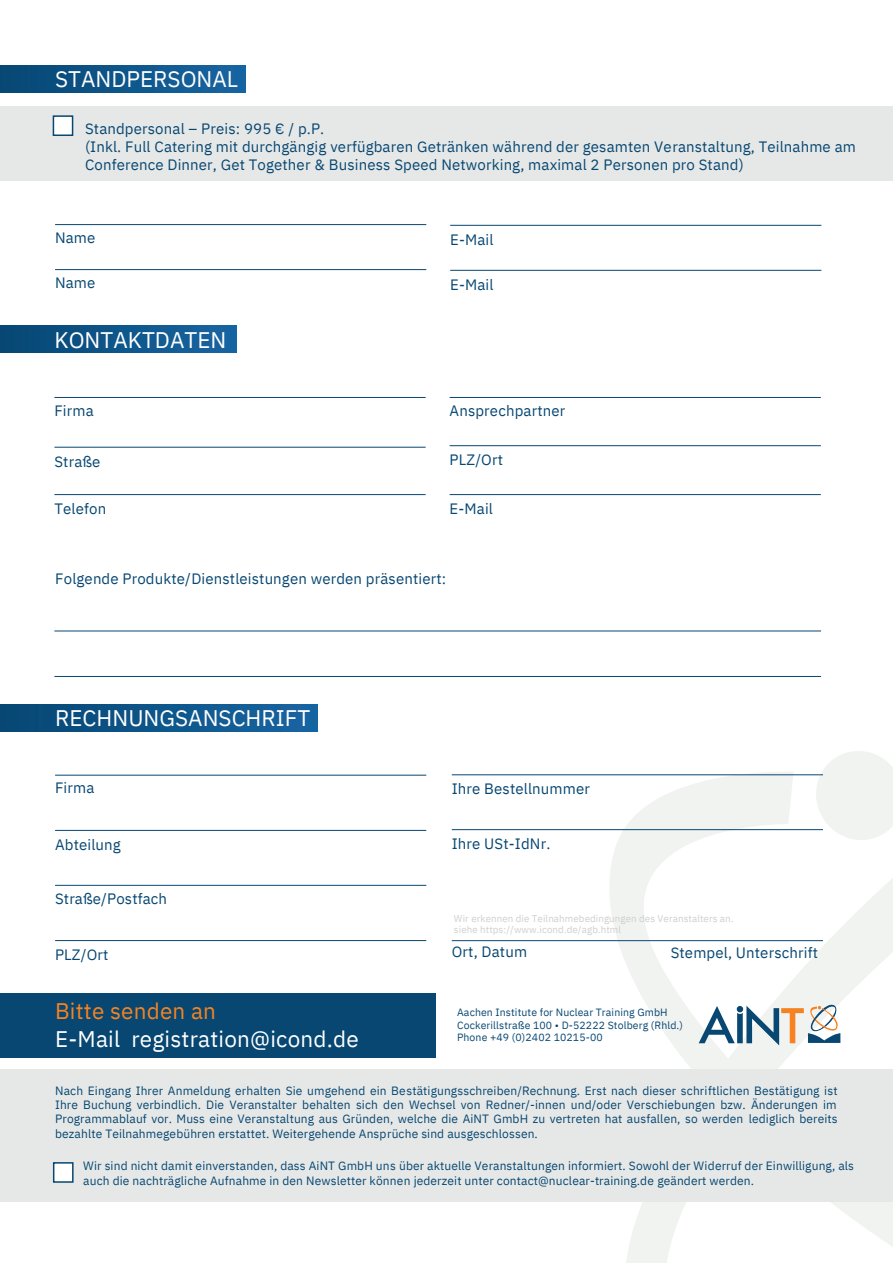
<style>
.page{position:relative;width:893px;height:1263px;background:#fff}
.page>*{position:absolute;margin:0;border:0;box-sizing:border-box;transform-origin:0 0}
.t1{font:22.5px "IBM Plex Sans";color:#fff}
.t2{font:22.5px "IBM Plex Sans";letter-spacing:.01em;color:#f58322}
.t3{font:15px/18px "IBM Plex Sans";letter-spacing:.01em;color:#074772}
.t4{font:12px/14.4px "IBM Plex Sans";letter-spacing:.01em;color:#074772;text-align:justify}
.t5{font:10.5px/12.6px "IBM Plex Sans";letter-spacing:.01em;color:#074772}
.t6{font:9.75px/11.7px "IBM Plex Sans";letter-spacing:.01em;color:#cecfd1}
</style>
<div class="page">
<svg style="left:559px;top:772px;width:334px;height:491px"></svg>
<svg style="left:810px;top:751px;width:83px;height:95px"></svg>
<div style="left:0;top:1069px;width:893px;height:75px;background:#e6e8e7"></div>
<div style="left:0;top:993px;width:435px;height:65px;background:#074772"></div>
<svg style="left:699px;top:1004px;width:141px;height:41px"></svg>
<div style="left:0;top:1145px;width:893px;height:57px;background:#e6e8e7"></div>
<div style="left:53px;top:1162px;width:21px;height:21px;background:#fff;border:2px solid #074772"></div>
<div style="left:0;top:325px;width:236px;height:28px;background:linear-gradient(to right,#064773,#1765a2)"></div>
<hr style="left:54px;top:397px;width:372px;height:1px;background:#074772">
<hr style="left:450px;top:397px;width:371px;height:1px;background:#074772">
<hr style="left:54px;top:447px;width:372px;height:1px;background:#074772">
<hr style="left:450px;top:445px;width:371px;height:1px;background:#074772">
<hr style="left:54px;top:494px;width:372px;height:1px;background:#074772">
<hr style="left:450px;top:494px;width:371px;height:1px;background:#074772">
<hr style="left:54px;top:631px;width:767px;height:1px;background:#074772">
<hr style="left:54px;top:676px;width:767px;height:1px;background:#074772">
<div style="left:0;top:704px;width:318px;height:28px;background:linear-gradient(to right,#064773,#1865a2)"></div>
<hr style="left:55px;top:775px;width:371px;height:1px;background:#074772">
<hr style="left:55px;top:885px;width:371px;height:1px;background:#074772">
<hr style="left:55px;top:830px;width:371px;height:1px;background:#074772">
<hr style="left:55px;top:940px;width:371px;height:1px;background:#074772">
<hr style="left:452px;top:774px;width:371px;height:1px;background:#074772">
<hr style="left:452px;top:829px;width:371px;height:1px;background:#074772">
<hr style="left:452px;top:940px;width:371px;height:1px;background:#074772">
<div style="left:0;top:65px;width:246px;height:28px;background:linear-gradient(to right,#064773,#1765a2)"></div>
<hr style="left:55px;top:224px;width:371px;height:1px;background:#074772">
<hr style="left:450px;top:225px;width:371px;height:1px;background:#074772">
<div style="left:0;top:106px;width:893px;height:74px;background:#e6e8e7"></div>
<div style="left:53px;top:115px;width:20px;height:21px;background:#fff;border:2px solid #074772"></div>
<hr style="left:55px;top:269px;width:371px;height:1px;background:#074772">
<hr style="left:450px;top:270px;width:371px;height:1px;background:#074772">
<h1 class="t1" style="left:55px;top:62px;width:185px">STANDPERSONAL</h1>
<p class="t3" style="left:85px;top:118px;width:772px">Standpersonal – Preis: 995 € / p.P.<br>(Inkl. Full Catering mit durchgängig verfügbaren Getränken während der gesamten Veranstaltung, Teilnahme am<br>Conference Dinner, Get Together &amp; Business Speed Networking, maximal 2 Personen pro Stand)</p>
<p class="t3" style="left:55px;top:227px;width:42px">Name</p>
<p class="t3" style="left:450px;top:229px;width:45px">E-Mail</p>
<p class="t3" style="left:55px;top:272px;width:42px">Name</p>
<p class="t3" style="left:450px;top:274px;width:45px">E-Mail</p>
<h1 class="t1" style="left:54px;top:323px;width:173px">KONTAKTDATEN</h1>
<p class="t3" style="left:54px;top:400px;width:41px">Firma</p>
<p class="t3" style="left:450px;top:400px;width:117px">Ansprechpartner</p>
<p class="t3" style="left:54px;top:451px;width:48px">Straße</p>
<p class="t3" style="left:450px;top:450px;width:55px">PLZ/Ort</p>
<p class="t3" style="left:54px;top:498px;width:53px">Telefon</p>
<p class="t3" style="left:450px;top:498px;width:45px">E-Mail</p>
<p class="t3" style="left:55px;top:568px;width:392px">Folgende Produkte/Dienstleistungen werden präsentiert:</p>
<h1 class="t1" style="left:55px;top:701px;width:257px">RECHNUNGSANSCHRIFT</h1>
<p class="t3" style="left:55px;top:778px;width:41px">Firma</p>
<p class="t3" style="left:55px;top:834px;width:67px">Abteilung</p>
<p class="t3" style="left:55px;top:888px;width:114px">Straße/Postfach</p>
<p class="t3" style="left:55px;top:944px;width:55px">PLZ/Ort</p>
<h1 class="t2" style="left:55px;top:994px;width:163px">Bitte senden an</h1>
<h1 class="t1" style="left:55px;top:1022px;width:305px">E-Mail registration@icond.de</h1>
<p class="t3" style="left:452px;top:779px;width:140px">Ihre Bestellnummer</p>
<p class="t3" style="left:452px;top:833px;width:100px">Ihre USt-IdNr.</p>
<p class="t6" style="left:454px;top:911px;width:281px">Wir erkennen die Teilnahmebedingungen des Veranstalters an. siehe https://www.icond.de/agb.html</p>
<p class="t3" style="left:452px;top:942px;width:77px">Ort, Datum</p>
<p class="t3" style="left:671px;top:942px;width:149px">Stempel, Unterschrift</p>
<p class="t5" style="left:457px;top:1005px;width:227px">Aachen Institute for Nuclear Training GmbH<br>Cockerillstraße 100 • D-52222 Stolberg (Rhld.)<br>Phone +49 (0)2402 10215-00</p>
<p class="t4" style="left:55px;top:1082px;width:784px">Nach Eingang Ihrer Anmeldung erhalten Sie umgehend ein Bestätigungsschreiben/Rechnung. Erst nach dieser schriftlichen Bestätigung ist Ihre Buchung verbindlich. Die Veranstalter behalten sich den Wechsel von Redner/-innen und/oder Verschiebungen bzw. Änderungen im Programmablauf vor. Muss eine Veranstaltung aus Gründen, welche die AiNT GmbH zu vertreten hat ausfallen, so werden lediglich bereits bezahlte Teilnahmegebühren erstattet. Weitergehende Ansprüche sind ausgeschlossen.</p>
<p class="t4" style="left:83px;top:1158px;width:772px">Wir sind nicht damit einverstanden, dass AiNT GmbH uns über aktuelle Veranstaltungen informiert. Sowohl der Widerruf der Einwilligung, als auch die nachträgliche Aufnahme in den Newsletter können jederzeit unter contact@nuclear-training.de geändert werden.</p>
</div>
